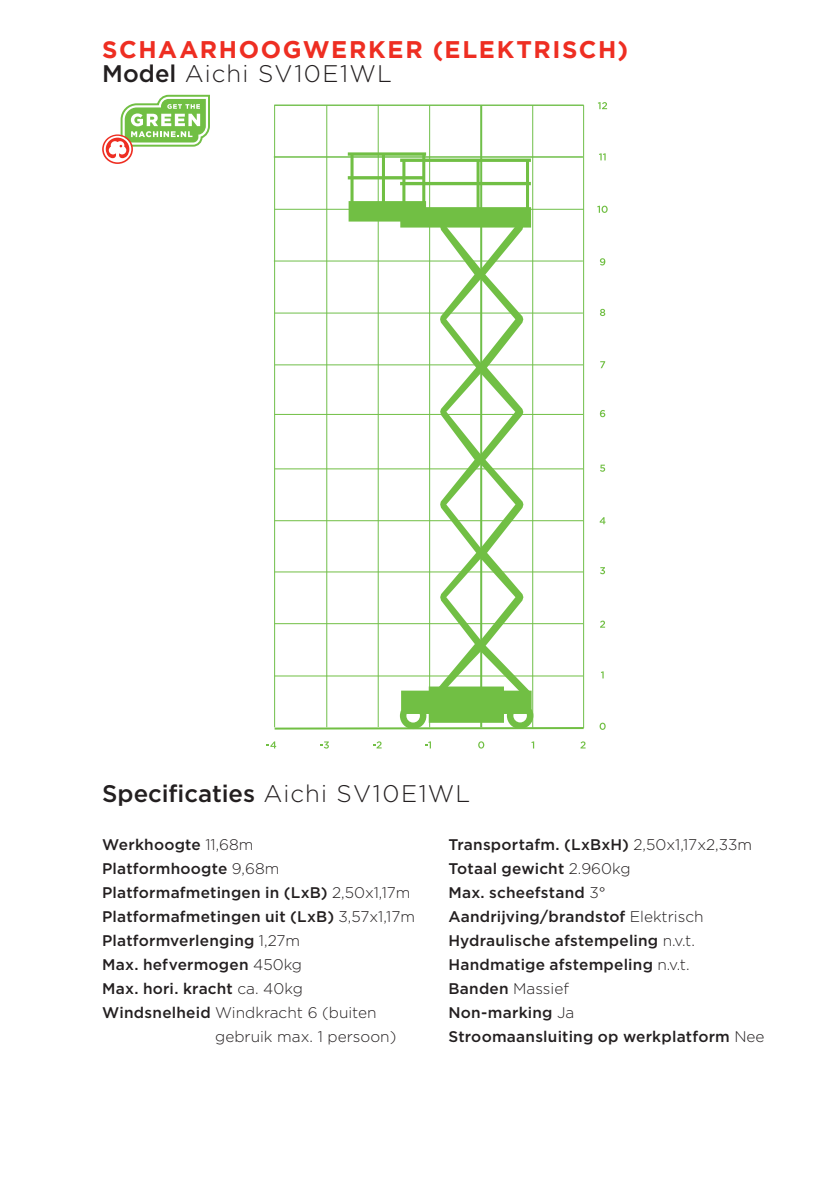
<style>
.page{position:relative;width:840px;height:1191px;background:#fff}
.page>*{position:absolute;margin:0;border:0;box-sizing:border-box;transform-origin:0 0}
.Machine_hoogwerker{font:700 24px "Gotham";letter-spacing:.065em;color:#ee2e22}
.Type_hoogwerker{font:500 24px "Gotham";letter-spacing:-.005em;color:#231f20}
.Type_hoogwerker-2{font:300 24px "Gotham";letter-spacing:.045em;color:#231f20}
.info_hoogwerker{font:500 15.4px "Gotham";letter-spacing:.015em;color:#231f20}
.info_hoogwerker-2{font:300 15.4px/24px "Gotham";color:#231f20}
.s1{font-weight:500}
.s2{font-weight:300}
</style>
<div class="page">
<svg style="left:102px;top:94px;width:108px;height:70px"></svg>
<hr style="left:274px;top:727px;width:309px;height:2px;background:#71bf44">
<hr style="left:274px;top:623px;width:308px;height:1px;background:#71bf44">
<hr style="left:274px;top:571px;width:308px;height:1px;background:#71bf44">
<hr style="left:274px;top:520px;width:308px;height:1px;background:#71bf44">
<hr style="left:274px;top:468px;width:308px;height:1px;background:#71bf44">
<hr style="left:274px;top:414px;width:308px;height:1px;background:#71bf44">
<hr style="left:582px;top:105px;width:1px;height:623px;background:#70bf4a">
<hr style="left:326px;top:105px;width:1px;height:622px;background:#70bf4a">
<hr style="left:274px;top:105px;width:1px;height:622px;background:#70bf4a">
<hr style="left:377px;top:105px;width:1px;height:622px;background:#70bf4a">
<hr style="left:429px;top:105px;width:1px;height:622px;background:#70bf4a">
<hr style="left:480px;top:105px;width:2px;height:622px;background:#70bf4a">
<hr style="left:532px;top:105px;width:1px;height:622px;background:#70bf4a">
<hr style="left:274px;top:675px;width:308px;height:1px;background:#71bf44">
<hr style="left:275px;top:364px;width:307px;height:1px;background:#70bf4a">
<hr style="left:274px;top:312px;width:308px;height:1px;background:#70bf4a">
<hr style="left:274px;top:260px;width:308px;height:1px;background:#70bf4a">
<hr style="left:274px;top:209px;width:309px;height:1px;background:#70bf4a">
<svg style="left:347px;top:152px;width:183px;height:75px"></svg>
<svg style="left:399px;top:686px;width:134px;height:42px"></svg>
<svg style="left:438px;top:227px;width:92px;height:465px"></svg>
<svg style="left:597px;top:206px;width:10px;height:7px"></svg>
<svg style="left:599px;top:258px;width:6px;height:7px"></svg>
<svg style="left:600px;top:309px;width:5px;height:7px"></svg>
<hr style="left:274px;top:156px;width:308px;height:1px;background:#70bf4a">
<hr style="left:274px;top:105px;width:309px;height:1px;background:#70bf4a">
<svg style="left:598px;top:102px;width:8px;height:7px"></svg>
<svg style="left:599px;top:153px;width:6px;height:7px"></svg>
<svg style="left:600px;top:361px;width:5px;height:7px"></svg>
<svg style="left:599px;top:410px;width:6px;height:7px"></svg>
<svg style="left:600px;top:464px;width:4px;height:8px"></svg>
<svg style="left:599px;top:517px;width:6px;height:7px"></svg>
<svg style="left:600px;top:567px;width:4px;height:7px"></svg>
<svg style="left:600px;top:620px;width:4px;height:7px"></svg>
<svg style="left:599px;top:722px;width:6px;height:8px"></svg>
<svg style="left:478px;top:741px;width:6px;height:7px"></svg>
<svg style="left:425px;top:741px;width:5px;height:7px"></svg>
<svg style="left:373px;top:741px;width:8px;height:7px"></svg>
<svg style="left:320px;top:741px;width:9px;height:7px"></svg>
<svg style="left:266px;top:741px;width:10px;height:7px"></svg>
<svg style="left:580px;top:741px;width:5px;height:7px"></svg>
<p class="Machine_hoogwerker" style="left:102px;top:36px;width:527px">SCHAARHOOGWERKER (ELEKTRISCH)</p>
<p class="Type_hoogwerker-2" style="left:102px;top:60px;width:291px"><span class="s1">Model</span> Aichi SV10E1WL</p>
<p class="Type_hoogwerker" style="left:102px;top:780px;width:369px">Specificaties <span class="s2">Aichi SV10E1WL</span></p>
<p class="info_hoogwerker" style="left:102px;top:836px;width:153px">Werkhoogte <span class="s2">11,68m</span></p>
<p class="info_hoogwerker" style="left:102px;top:860px;width:179px">Platformhoogte <span class="s2">9,68m</span></p>
<p class="info_hoogwerker" style="left:102px;top:884px;width:310px">Platformafmetingen in (LxB) <span class="s2">2,50x1,17m</span></p>
<p class="info_hoogwerker" style="left:102px;top:908px;width:314px">Platformafmetingen uit (LxB) <span class="s2">3,57x1,17m</span></p>
<p class="info_hoogwerker" style="left:102px;top:932px;width:199px">Platformverlenging <span class="s2">1,27m</span></p>
<p class="info_hoogwerker" style="left:102px;top:956px;width:201px">Max. hefvermogen <span class="s2">450kg</span></p>
<p class="info_hoogwerker" style="left:102px;top:980px;width:202px">Max. hori. kracht <span class="s2">ca. 40kg</span></p>
<p class="info_hoogwerker-2" style="left:215px;top:1000px;width:182px;text-indent:-113px"><span class="s1">Windsnelheid</span> Windkracht 6 (buiten gebruik max. 1 persoon)</p>
<p class="info_hoogwerker" style="left:448px;top:836px;width:305px">Transportafm. (LxBxH) <span class="s2">2,50x1,17x2,33m</span></p>
<p class="info_hoogwerker" style="left:448px;top:860px;width:184px">Totaal gewicht <span class="s2">2.960kg</span></p>
<p class="info_hoogwerker" style="left:448px;top:884px;width:159px">Max. scheefstand <span class="s2">3°</span></p>
<p class="info_hoogwerker" style="left:448px;top:908px;width:256px">Aandrijving/brandstof <span class="s2">Elektrisch</span></p>
<p class="info_hoogwerker" style="left:448px;top:932px;width:248px">Hydraulische afstempeling <span class="s2">n.v.t.</span></p>
<p class="info_hoogwerker" style="left:448px;top:956px;width:243px">Handmatige afstempeling <span class="s2">n.v.t.</span></p>
<p class="info_hoogwerker-2" style="left:448px;top:976px;width:122px"><span class="s1">Banden</span> Massief</p>
<p class="info_hoogwerker" style="left:448px;top:1004px;width:127px">Non-marking <span class="s2">Ja</span></p>
<p class="info_hoogwerker" style="left:448px;top:1028px;width:317px">Stroomaansluiting op werkplatform <span class="s2">Nee</span></p>
</div>
